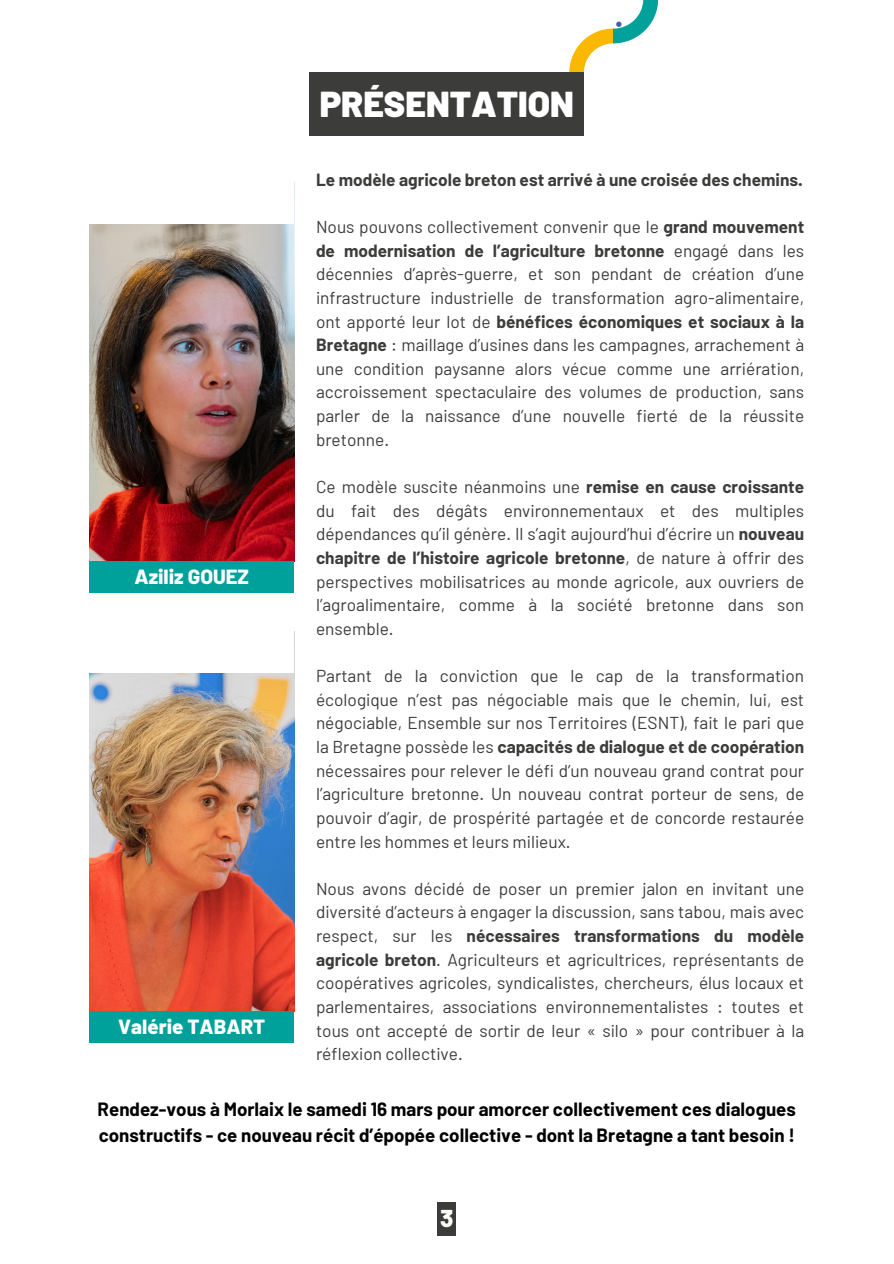
<style>
.page{position:relative;width:894px;height:1264px;background:#fff}
.page>*{position:absolute;margin:0;border:0;box-sizing:border-box;transform-origin:0 0}
.t1{font:900 36px "Barlow";color:#fff}
.t2{font:800 24.3px "Barlow";color:#fff}
.t3{font:800 20.4px "Barlow";color:#fff}
.t4{font:700 18.75px/25.8px "Barlow";color:#000}
.t5{font:17.25px/23.7px "Barlow";color:#3c3c3b;text-align:justify}
.t6{font:700 17.25px "Barlow";color:#3c3c3b}
.s1{font-weight:700}
</style>
<div class="page">
<div style="left:437px;top:1201px;width:19px;height:34px;background:#3c3c3b"></div>
<div style="left:309px;top:72px;width:274px;height:64px;background:#3c3c3b"></div>
<svg style="left:569px;top:0;width:89px;height:72px"></svg>
<img style="left:89px;top:224px;width:205px;height:337px">
<img style="left:89px;top:673px;width:205px;height:337px">
<div style="left:89px;top:561px;width:205px;height:32px;background:#00a19a"></div>
<div style="left:89px;top:1010px;width:205px;height:32px;background:#00a19a"></div>
<p class="t3" style="left:134px;top:564px;width:116px">Aziliz GOUEZ</p>
<p class="t3" style="left:118px;top:1013px;width:148px">Valérie TABART</p>
<h1 class="t1" style="left:319px;top:81px;width:256px">PRÉSENTATION</h1>
<h2 class="t6" style="left:316px;top:168px;width:488px">Le modèle agricole breton est arrivé à une croisée des chemins.</h2>
<h2 class="t5" style="left:316px;top:214px;width:489px">Nous pouvons collectivement convenir que le <span class="s1">grand mouvement de modernisation de l’agriculture bretonne</span> engagé dans les décennies d’après-guerre, et son pendant de création d’une infrastructure industrielle de transformation agro-alimentaire, ont apporté leur lot de <span class="s1">bénéfices économiques et sociaux à la Bretagne</span> : maillage d’usines dans les campagnes, arrachement à une condition paysanne alors vécue comme une arriération, accroissement spectaculaire des volumes de production, sans parler de la naissance d’une nouvelle fierté de la réussite bretonne.</h2>
<h3 class="t5" style="left:316px;top:474px;width:489px">Ce modèle suscite néanmoins une <span class="s1">remise en cause croissante </span>du fait des dégâts environnementaux et des multiples dépendances qu’il génère. Il s’agit aujourd’hui d’écrire un <span class="s1">nouveau chapitre de l’histoire agricole bretonne</span>, de nature à offrir des perspectives mobilisatrices au monde agricole, aux ouvriers de l’agroalimentaire, comme à la société bretonne dans son ensemble.</h3>
<p class="t5" style="left:316px;top:663px;width:489px">Partant de la conviction que le cap de la transformation écologique n’est pas négociable mais que le chemin, lui, est négociable, Ensemble sur nos Territoires (ESNT), fait le pari que la Bretagne possède les <span class="s1">capacités de dialogue et de coopération </span>nécessaires pour relever le défi d’un nouveau grand contrat pour l’agriculture bretonne. Un nouveau contrat porteur de sens, de pouvoir d’agir, de prospérité partagée et de concorde restaurée entre les hommes et leurs milieux.</p>
<p class="t5" style="left:316px;top:876px;width:489px">Nous avons décidé de poser un premier jalon en invitant une diversité d’acteurs à engager la discussion, sans tabou, mais avec respect, sur les <span class="s1">nécessaires transformations du modèle agricole breton</span>. Agriculteurs et agricultrices, représentants de coopératives agricoles, syndicalistes, chercheurs, élus locaux et parlementaires, associations environnementalistes : toutes et tous ont accepté de sortir de leur « silo » pour contribuer à la réflexion collective.</p>
<h2 class="t4" style="left:98px;top:1095px;width:699px">Rendez-vous à Morlaix le samedi 16 mars pour amorcer collectivement ces dialogues constructifs - ce nouveau récit d’épopée collective - dont la Bretagne a tant besoin !</h2>
<p class="t2" style="left:440px;top:1202px;width:15px">3</p>
</div>
